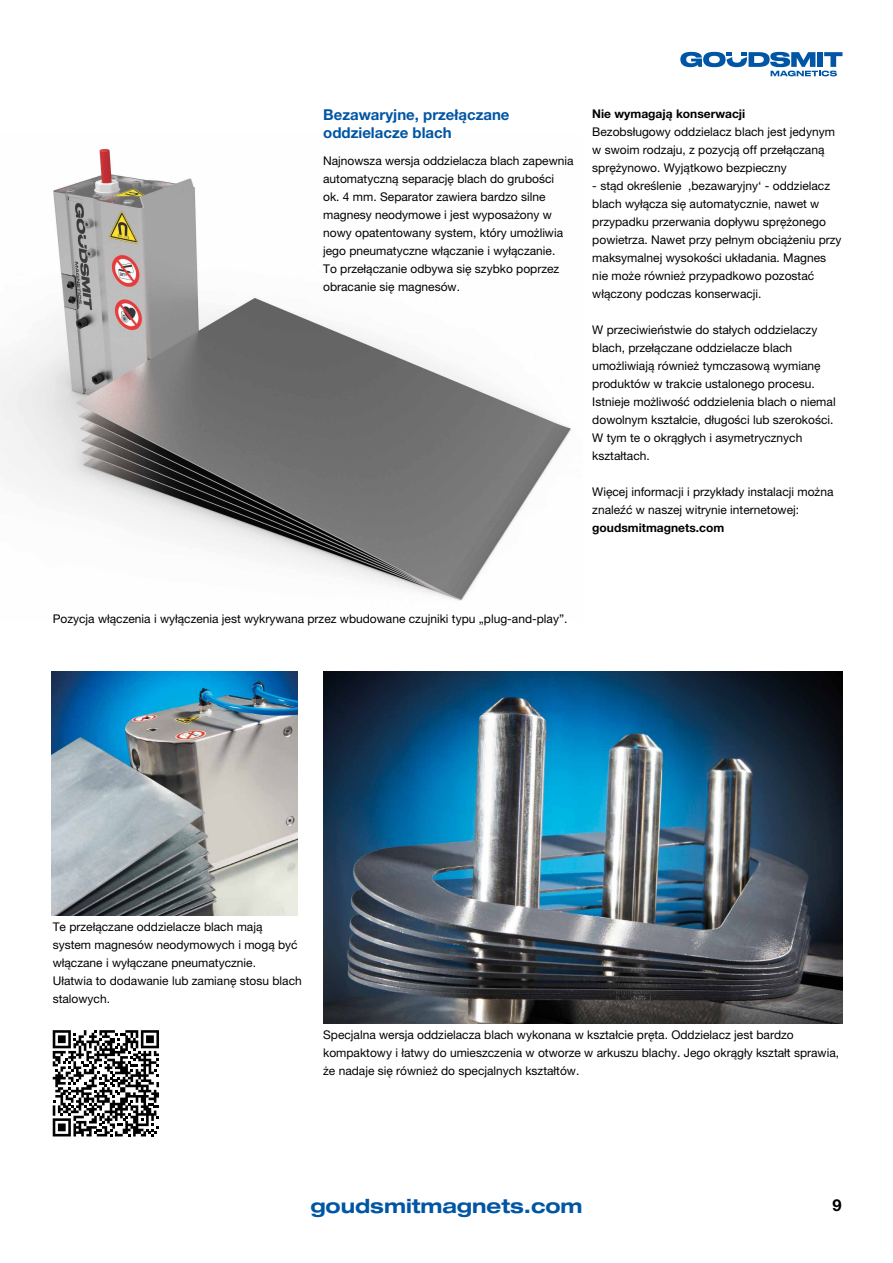
<style>
.page{position:relative;width:893px;height:1263px;background:#fff}
.page>*{position:absolute;margin:0;border:0;box-sizing:border-box;transform-origin:0 0}
.t1{font:700 expanded 19.5px "Helvetica Neue LT Pro";color:#0056a4}
.t2{font:700 16.5px "Helvetica Neue LT Pro";color:#000}
.t3{font:700 15px/18px "Helvetica Neue LT Pro";color:#0056a4}
.t4{font:12px/18px "Helvetica Neue LT Pro";color:#000}
.t5{font:700 12px "Helvetica Neue LT Pro";color:#000}
</style>
<div class="page">
<img style="left:323px;top:672px;width:519px;height:351px">
<img style="left:51px;top:672px;width:247px;height:243px">
<img style="left:0;top:148px;width:571px;height:453px">
<svg style="left:53px;top:1030px;width:106px;height:106px"></svg>
<svg style="left:680px;top:52px;width:162px;height:24px"></svg>
<p class="t3" style="left:323px;top:106px;width:188px">Bezawaryjne, przełączane oddzielacze blach</p>
<p class="t4" style="left:323px;top:151px;width:252px">Najnowsza wersja oddzielacza blach zapewnia automatyczną separację blach do grubości ok. 4 mm. Separator zawiera bardzo silne magnesy neodymowe i jest wyposażony w nowy opatentowany system, który umożliwia jego pneumatyczne włączanie i wyłączanie.<br>To przełączanie odbywa się szybko poprzez obracanie się magnesów.</p>
<p class="t5" style="left:592px;top:106px;width:155px">Nie wymagają konserwacji</p>
<p class="t4" style="left:592px;top:123px;width:244px">Bezobsługowy oddzielacz blach jest jedynym w swoim rodzaju, z pozycją off przełączaną sprężynowo. Wyjątkowo bezpieczny</p>
<p class="t4" style="left:592px;top:177px;width:251px">- stąd określenie ‚bezawaryjny‘ - oddzielacz blach wyłącza się automatycznie, nawet w przypadku przerwania dopływu sprężonego powietrza. Nawet przy pełnym obciążeniu przy maksymalnej wysokości układania. Magnes nie może również przypadkowo pozostać włączony podczas konserwacji.</p>
<p class="t4" style="left:592px;top:321px;width:245px">W przeciwieństwie do stałych oddzielaczy blach, przełączane oddzielacze blach umożliwiają również tymczasową wymianę produktów w trakcie ustalonego procesu.<br>Istnieje możliwość oddzielenia blach o niemal dowolnym kształcie, długości lub szerokości.<br>W tym te o okrągłych i asymetrycznych kształtach.</p>
<p class="t4" style="left:592px;top:483px;width:243px">Więcej informacji i przykłady instalacji można znaleźć w naszej witrynie internetowej:</p>
<p class="t5" style="left:592px;top:520px;width:133px">goudsmitmagnets.com</p>
<p class="t4" style="left:53px;top:610px;width:516px">Pozycja włączenia i wyłączenia jest wykrywana przez wbudowane czujniki typu „plug-and-play”.</p>
<p class="t4" style="left:53px;top:918px;width:251px">Te przełączane oddzielacze blach mają system magnesów neodymowych i mogą być włączane i wyłączane pneumatycznie.<br>Ułatwia to dodawanie lub zamianę stosu blach stalowych.</p>
<p class="t4" style="left:323px;top:1025px;width:517px">Specjalna wersja oddzielacza blach wykonana w kształcie pręta. Oddzielacz jest bardzo kompaktowy i łatwy do umieszczenia w otworze w arkuszu blachy. Jego okrągły kształt sprawia, że nadaje się również do specjalnych kształtów.</p>
<h1 class="t1" style="left:310px;top:1194px;width:274px">goudsmitmagnets.com</h1>
<h2 class="t2" style="left:832px;top:1195px;width:11px">9</h2>
</div>
